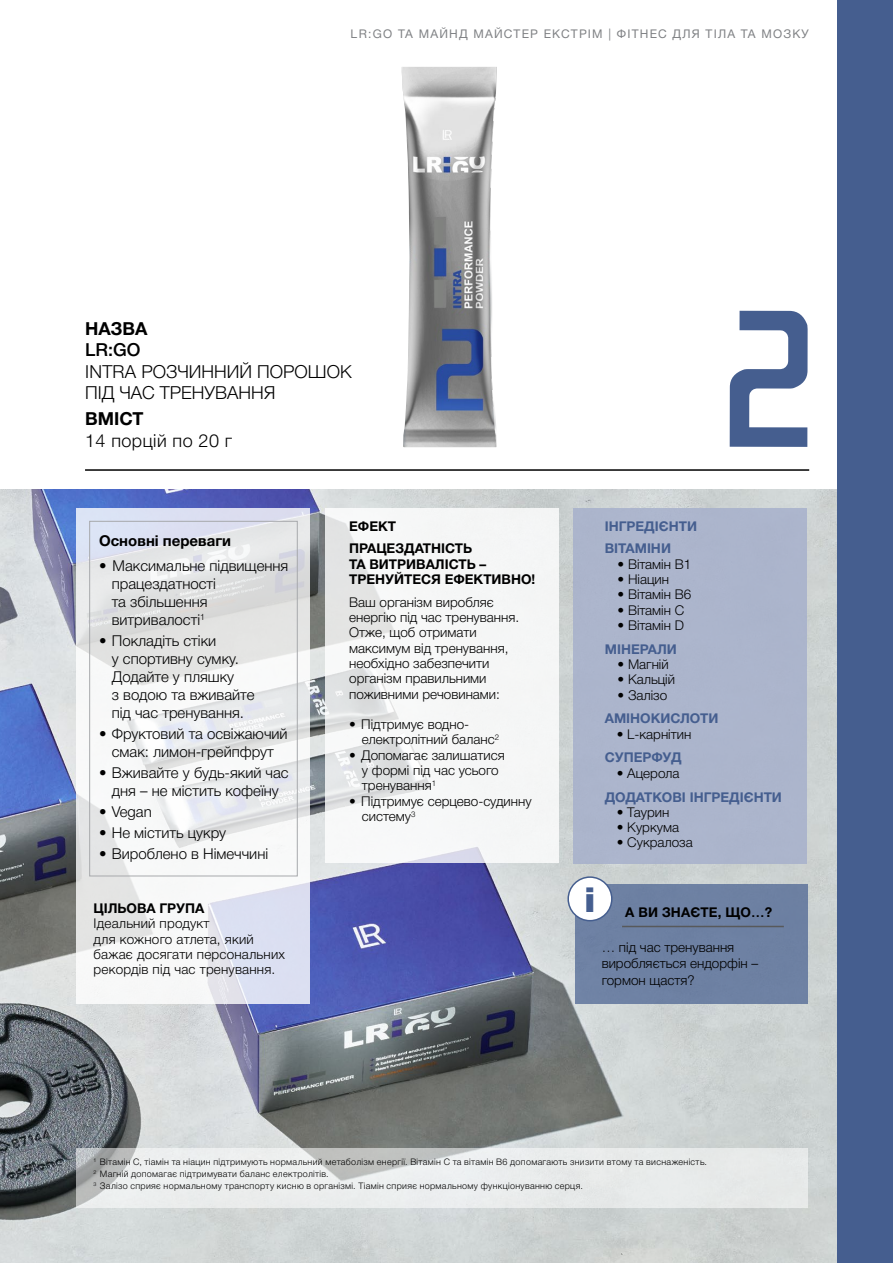
<style>
.page{position:relative;width:893px;height:1263px;background:#fff}
.page>*{position:absolute;margin:0;border:0;box-sizing:border-box;transform-origin:0 0}
.t1{font:900 34.5px "Helvetica Neue Cyr";color:#455e8f}
.t2{font:300 18px/21.6px "Helvetica Neue Cyr";color:#000}
.t3{font:300 18px "Helvetica Neue Cyr";letter-spacing:.025em;color:#000}
.t4{font:700 18px "Helvetica Neue Cyr";color:#000}
.t5{font:500 18px "Helvetica Neue Cyr";color:#000}
.t6{font:300 15px/18px "Helvetica Neue Cyr";color:#000}
.t7{font:700 15px "Helvetica Neue Cyr";color:#000}
.t8{font:300 13.5px/15.3px "Helvetica Neue Cyr";color:#000}
.t9{font:700 13.5px/22.8px "Helvetica Neue Cyr";color:#000}
.t10{font:700 13.5px/22.8px "Helvetica Neue Cyr";color:#455e8f}
.t11{font:12px "Helvetica Neue Cyr";letter-spacing:.1em;color:#808285}
.t12{font:300 9px/12px "Helvetica Neue Cyr";letter-spacing:.035em;color:#000}
</style>
<div class="page">
<img style="left:0;top:489px;width:838px;height:774px">
<svg style="left:77px;top:1148px;width:731px;height:60px;background:#e4e6e6"></svg>
<svg style="left:77px;top:508px;width:233px;height:495px"></svg>
<svg style="left:325px;top:508px;width:234px;height:354px;fill:#f5f6f6"></svg>
<div style="left:573px;top:508px;width:234px;height:356px;background:#acb5cc"></div>
<div style="left:89px;top:521px;width:209px;height:355px;border:1px solid #a7a9ac"></div>
<hr style="left:85px;top:469px;width:724px;height:2px;background:#000">
<div style="left:838px;top:0;width:55px;height:1263px;background:#455e8f"></div>
<svg style="left:730px;top:311px;width:78px;height:136px"></svg>
<div style="left:575px;top:884px;width:232px;height:119px;background:#6d81a3"></div>
<hr style="left:622px;top:926px;width:162px;height:1px;background:#58595b">
<div style="left:568px;top:877px;width:44px;height:44px;background:#fff;border-radius:50%"></div>
<div style="left:567px;top:876px;width:45px;height:45px;border:2px solid #455e8f;border-radius:50%"></div>
<img style="left:402px;top:67px;width:95px;height:380px">
<p class="t11" style="left:351px;top:28px;width:460px">LR:GO ТА МАЙНД МАЙСТЕР ЕКСТРІМ | ФІТНЕС ДЛЯ ТІЛА ТА МОЗКУ</p>
<h2 class="t4" style="left:85px;top:318px;width:64px">НАЗВА</h2>
<h2 class="t5" style="left:85px;top:340px;width:57px">LR:GO</h2>
<h2 class="t2" style="left:85px;top:361px;width:268px">INTRA РОЗЧИННИЙ ПОРОШОК<br>ПІД ЧАС ТРЕНУВАННЯ</h2>
<h2 class="t4" style="left:85px;top:409px;width:60px">ВМІСТ</h2>
<h2 class="t3" style="left:85px;top:431px;width:149px">14 порцій по 20 г</h2>
<p class="t7" style="left:99px;top:532px;width:134px">Основні переваги</p>
<p class="t6" style="left:112px;top:557px;width:178px;text-indent:-13px">• Максимальне підвищення працездатності<br>та збільшення витривалості<sup>1</sup></p>
<p class="t6" style="left:112px;top:632px;width:144px;text-indent:-13px">• Покладіть стіки<br>у спортивну сумку.<br>Додайте у пляшку<br>з водою та вживайте під час тренування.</p>
<p class="t6" style="left:99px;top:725px;width:190px;text-align:center">• Фруктовий та освіжаючий смак: лимон-грейпфрут</p>
<p class="t6" style="left:99px;top:764px;width:191px;text-align:center">• Вживайте у будь-який час дня – не містить кофеїну</p>
<p class="t6" style="left:99px;top:803px;width:54px">• Vegan</p>
<p class="t6" style="left:99px;top:824px;width:129px">• Не містить цукру</p>
<p class="t6" style="left:99px;top:845px;width:171px">• Вироблено в Німеччині</p>
<p class="t9" style="left:94px;top:897px;width:112px">ЦІЛЬОВА ГРУПА</p>
<p class="t8" style="left:94px;top:916px;width:193px">Ідеальний продукт<br>для кожного атлета, який бажає досягати персональних рекордів під час тренування.</p>
<p class="t9" style="left:349px;top:514px;width:124px">ЕФЕКТ<br>ПРАЦЕЗДАТНІСТЬ</p>
<p class="t9" style="left:349px;top:556px;width:188px;line-height:15.3px">ТА ВИТРИВАЛІСТЬ –<br>ТРЕНУЙТЕСЯ ЕФЕКТИВНО!</p>
<p class="t8" style="left:349px;top:594px;width:171px">Ваш організм виробляє енергію під час тренування.<br>Отже, щоб отримати максимум від тренування, необхідно забезпечити організм правильними поживними речовинами:</p>
<p class="t8" style="left:362px;top:717px;width:139px;text-indent:-13px">• Підтримує водно&shy;електролітний баланс<sup>2</sup></p>
<p class="t8" style="left:362px;top:747px;width:144px;text-indent:-13px">• Допомагає залишатися у формі під час усього тренування<sup>1</sup></p>
<p class="t8" style="left:362px;top:793px;width:171px;text-indent:-13px">• Підтримує серцево-судинну систему<sup>3</sup></p>
<p class="t10" style="left:605px;top:514px;width:94px">ІНГРЕДІЄНТИ<br>ВІТАМІНИ</p>
<p class="t8" style="left:617px;top:556px;width:75px">• Вітамін В1</p>
<p class="t8" style="left:617px;top:572px;width:53px">• Ніацин</p>
<p class="t8" style="left:617px;top:587px;width:75px">• Вітамін В6</p>
<p class="t8" style="left:617px;top:602px;width:68px">• Вітамін С</p>
<p class="t8" style="left:617px;top:617px;width:68px">• Вітамін D</p>
<p class="t10" style="left:605px;top:638px;width:73px">МІНЕРАЛИ</p>
<p class="t8" style="left:617px;top:657px;width:53px">• Магній</p>
<p class="t8" style="left:617px;top:672px;width:59px">• Кальцій</p>
<p class="t8" style="left:617px;top:687px;width:51px">• Залізо</p>
<p class="t10" style="left:605px;top:707px;width:115px">АМІНОКИСЛОТИ</p>
<p class="t8" style="left:617px;top:726px;width:76px">• L-карнітин</p>
<p class="t10" style="left:605px;top:746px;width:78px">СУПЕРФУД</p>
<p class="t8" style="left:617px;top:765px;width:64px">• Ацерола</p>
<p class="t10" style="left:605px;top:785px;width:179px">ДОДАТКОВІ ІНГРЕДІЄНТИ</p>
<p class="t8" style="left:617px;top:804px;width:54px">• Таурин</p>
<p class="t8" style="left:617px;top:820px;width:64px">• Куркума</p>
<p class="t8" style="left:617px;top:835px;width:78px">• Сукралоза</p>
<h1 class="t1" style="left:585px;top:880px;width:12px">i</h1>
<p class="t9" style="left:625px;top:901px;width:149px">А ВИ ЗНАЄТЕ, ЩО…?</p>
<p class="t8" style="left:602px;top:939px;width:158px;line-height:16.2px">… під час тренування виробляється ендорфін – гормон щастя?</p>
<p class="t12" style="left:94px;top:1156px;width:615px"><sup>1</sup> Вітамін С, тіамін та ніацин підтримують нормальний метаболізм енергії. Вітамін С та вітамін В6 допомагають знизити втому та виснаженість.<br><sup>2</sup> Магній допомагає підтримувати баланс електролітів.<br><sup>3</sup> Залізо сприяє нормальному транспорту кисню в організмі. Тіамін сприяє нормальному функціонуванню серця.</p>
</div>
